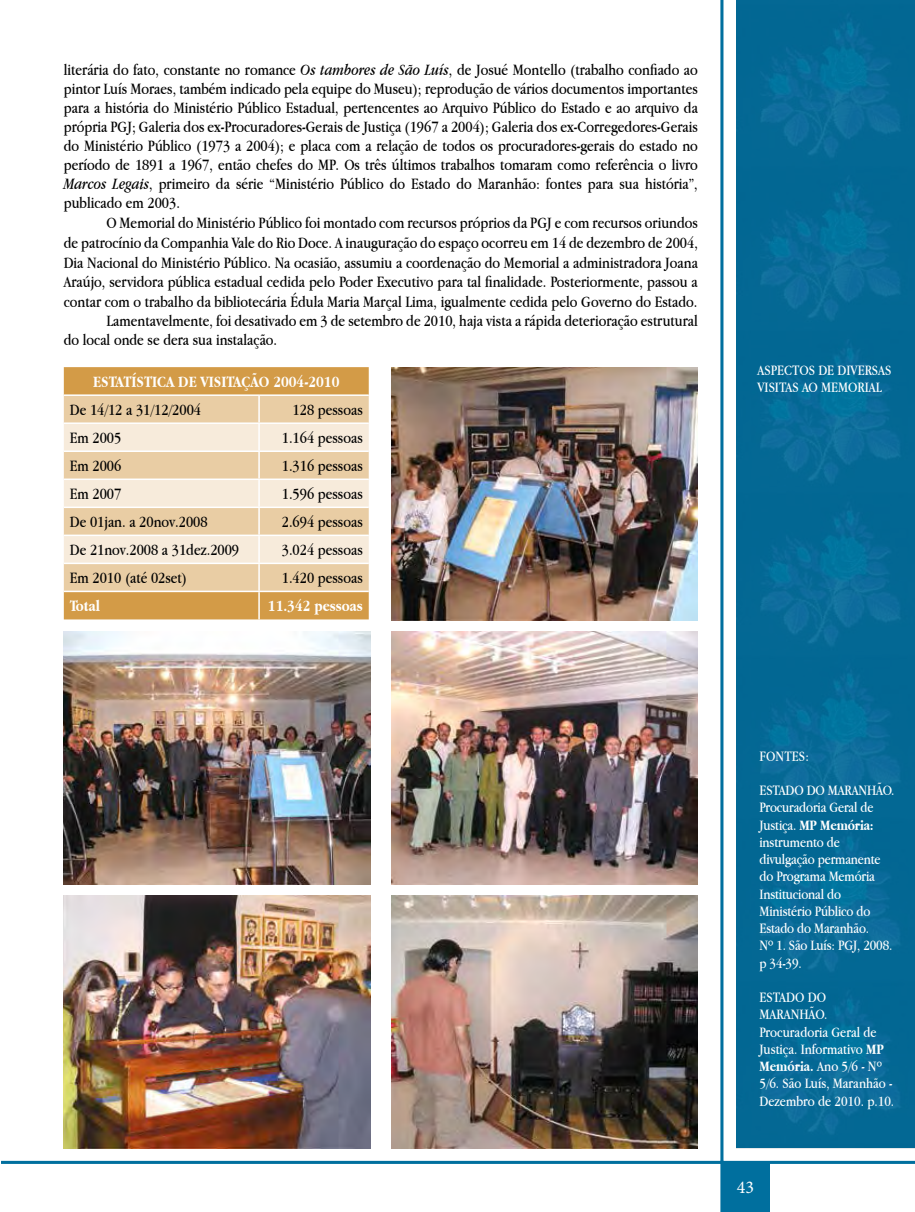
<style>
.page{position:relative;width:915px;height:1212px;background:#fff}
.page>*{position:absolute;margin:0;border:0;box-sizing:border-box;transform-origin:0 0}
.t1{font:18px "Minion Pro";color:#fff}
.t2{font:16.5px/18.9px "Apple Garamond";color:#000;text-align:justify}
.t3{font:700 16.5px "Apple Garamond";color:#fff}
.t4{font:15px/17.2px "Apple Garamond";letter-spacing:-.01em;color:#fff}
.s1{font-style:italic}
.s2{font-weight:700}
</style>
<div class="page">
<img style="left:736px;top:0;width:178px;height:1148px">
<hr style="left:1px;top:1161px;width:913px;height:3px;background:#006f9e">
<hr style="left:720px;top:0;width:3px;height:1212px;background:#006f9e">
<div style="left:723px;top:1161px;width:47px;height:51px;background:#006f9e"></div>
<img style="left:391px;top:367px;width:306px;height:253px">
<img style="left:391px;top:895px;width:306px;height:253px">
<img style="left:64px;top:631px;width:306px;height:253px">
<img style="left:391px;top:631px;width:306px;height:253px">
<img style="left:64px;top:895px;width:306px;height:253px">
<div style="left:64px;top:367px;width:304px;height:252px;background:#d39b47"></div>
<div style="left:64px;top:396px;width:304px;height:195px;background:#e9cda4"></div>
<svg style="left:64px;top:424px;width:304px;height:139px;background:#f1dfc5"></svg>
<hr style="left:64px;top:394px;width:195px;height:2px;background:#fff">
<hr style="left:259px;top:394px;width:109px;height:2px;background:#fff">
<hr style="left:258px;top:396px;width:2px;height:26px;background:#fff">
<hr style="left:64px;top:422px;width:195px;height:2px;background:#fff">
<hr style="left:259px;top:422px;width:109px;height:2px;background:#fff">
<hr style="left:258px;top:424px;width:2px;height:26px;background:#fff">
<hr style="left:64px;top:450px;width:195px;height:2px;background:#fff">
<hr style="left:259px;top:450px;width:109px;height:2px;background:#fff">
<hr style="left:258px;top:452px;width:2px;height:26px;background:#fff">
<hr style="left:64px;top:478px;width:195px;height:2px;background:#fff">
<hr style="left:259px;top:478px;width:109px;height:2px;background:#fff">
<hr style="left:258px;top:480px;width:2px;height:26px;background:#fff">
<hr style="left:64px;top:506px;width:195px;height:2px;background:#fff">
<hr style="left:259px;top:506px;width:109px;height:2px;background:#fff">
<hr style="left:258px;top:508px;width:2px;height:27px;background:#fff">
<hr style="left:64px;top:535px;width:195px;height:1px;background:#fff">
<hr style="left:259px;top:535px;width:109px;height:1px;background:#fff">
<hr style="left:258px;top:536px;width:2px;height:27px;background:#fff">
<hr style="left:64px;top:563px;width:195px;height:1px;background:#fff">
<hr style="left:259px;top:563px;width:109px;height:1px;background:#fff">
<hr style="left:258px;top:564px;width:2px;height:27px;background:#fff">
<hr style="left:64px;top:591px;width:195px;height:1px;background:#fff">
<hr style="left:259px;top:591px;width:109px;height:1px;background:#fff">
<hr style="left:258px;top:592px;width:2px;height:27px;background:#fff">
<p class="t2" style="left:64px;top:60px;width:635px">literária do fato, constante no romance <span class="s1">Os tambores de São Luís</span>, de Josué Montello (trabalho confiado ao pintor Luís Moraes, também indicado pela equipe do Museu); reprodução de vários documentos importantes para a história do Ministério Público Estadual, pertencentes ao Arquivo Público do Estado e ao arquivo da própria PGJ; Galeria dos ex-Procuradores-Gerais de Justiça (1967 a 2004); Galeria dos ex-Corregedores-Gerais do Ministério Público (1973 a 2004); e placa com a relação de todos os procuradores-gerais do estado no período de 1891 a 1967, então chefes do MP. Os três últimos trabalhos tomaram como referência o livro <span class="s1">Marcos Legais</span>, primeiro da série “Ministério Público do Estado do Maranhão: fontes para sua história”, publicado em 2003.</p>
<p class="t2" style="left:106px;top:213px;width:593px">O Memorial do Ministério Público foi montado com recursos próprios da PGJ e com recursos oriundos</p>
<p class="t2" style="left:64px;top:233px;width:635px">de patrocínio da Companhia Vale do Rio Doce. A inauguração do espaço ocorreu em 14 de dezembro de 2004,</p>
<p class="t2" style="left:64px;top:253px;width:635px">Dia Nacional do Ministério Público. Na ocasião, assumiu a coordenação do Memorial a administradora Joana</p>
<p class="t2" style="left:64px;top:272px;width:635px">Araújo, servidora pública estadual cedida pelo Poder Executivo para tal finalidade. Posteriormente, passou a</p>
<p class="t2" style="left:64px;top:292px;width:635px">contar com o trabalho da bibliotecária Édula Maria Marçal Lima, igualmente cedida pelo Governo do Estado.</p>
<p class="t2" style="left:106px;top:311px;width:592px">Lamentavelmente, foi desativado em 3 de setembro de 2010, haja vista a rápida deterioração estrutural</p>
<p class="t2" style="left:64px;top:330px;width:215px">do local onde se dera sua instalação.</p>
<p class="t3" style="left:93px;top:372px;width:248px">ESTATÍSTICA DE VISITAÇÃO 2004-2010</p>
<p class="t2" style="left:70px;top:400px;width:133px">De 14/12 a 31/12/2004</p>
<p class="t2" style="left:292px;top:400px;width:72px">128 pessoas</p>
<p class="t2" style="left:70px;top:428px;width:53px">Em 2005</p>
<p class="t2" style="left:282px;top:428px;width:82px">1.164 pessoas</p>
<p class="t2" style="left:70px;top:456px;width:53px">Em 2006</p>
<p class="t2" style="left:282px;top:456px;width:82px">1.316 pessoas</p>
<p class="t2" style="left:70px;top:484px;width:53px">Em 2007</p>
<p class="t2" style="left:282px;top:484px;width:82px">1.596 pessoas</p>
<p class="t2" style="left:70px;top:512px;width:139px">De 01jan. a 20nov.2008</p>
<p class="t2" style="left:282px;top:512px;width:82px">2.694 pessoas</p>
<p class="t2" style="left:70px;top:540px;width:171px">De 21nov.2008 a 31dez.2009</p>
<p class="t2" style="left:282px;top:540px;width:82px">3.024 pessoas</p>
<p class="t2" style="left:70px;top:568px;width:119px">Em 2010 (até 02set)</p>
<p class="t2" style="left:282px;top:568px;width:82px">1.420 pessoas</p>
<p class="t3" style="left:70px;top:597px;width:32px">Total</p>
<p class="t3" style="left:268px;top:597px;width:96px">11.342 pessoas</p>
<p class="t4" style="left:757px;top:361px;width:135px">ASPECTOS DE DIVERSAS<br>VISITAS AO MEMORIAL</p>
<p class="t4" style="left:759px;top:747px;width:51px">FONTES:</p>
<p class="t4" style="left:759px;top:781px;width:136px">ESTADO DO MARANHÃO.<br>Procuradoria Geral de<br>Justiça. <span class="s2">MP Memória: </span>instrumento de divulgação permanente do Programa Memória<br>Institucional do<br>Ministério Público do<br>Estado do Maranhão.<br>Nº 1. São Luís: PGJ, 2008. p 34-39.</p>
<p class="t4" style="left:759px;top:988px;width:136px">ESTADO DO<br>MARANHÃO.<br>Procuradoria Geral de<br>Justiça. Informativo <span class="s2">MP<br>Memória.</span> Ano 5/6 - Nº<br>5/6. São Luís, Maranhão -<br>Dezembro de 2010. p.10.</p>
<p class="t1" style="left:736px;top:1175px;width:19px">43</p>
</div>
